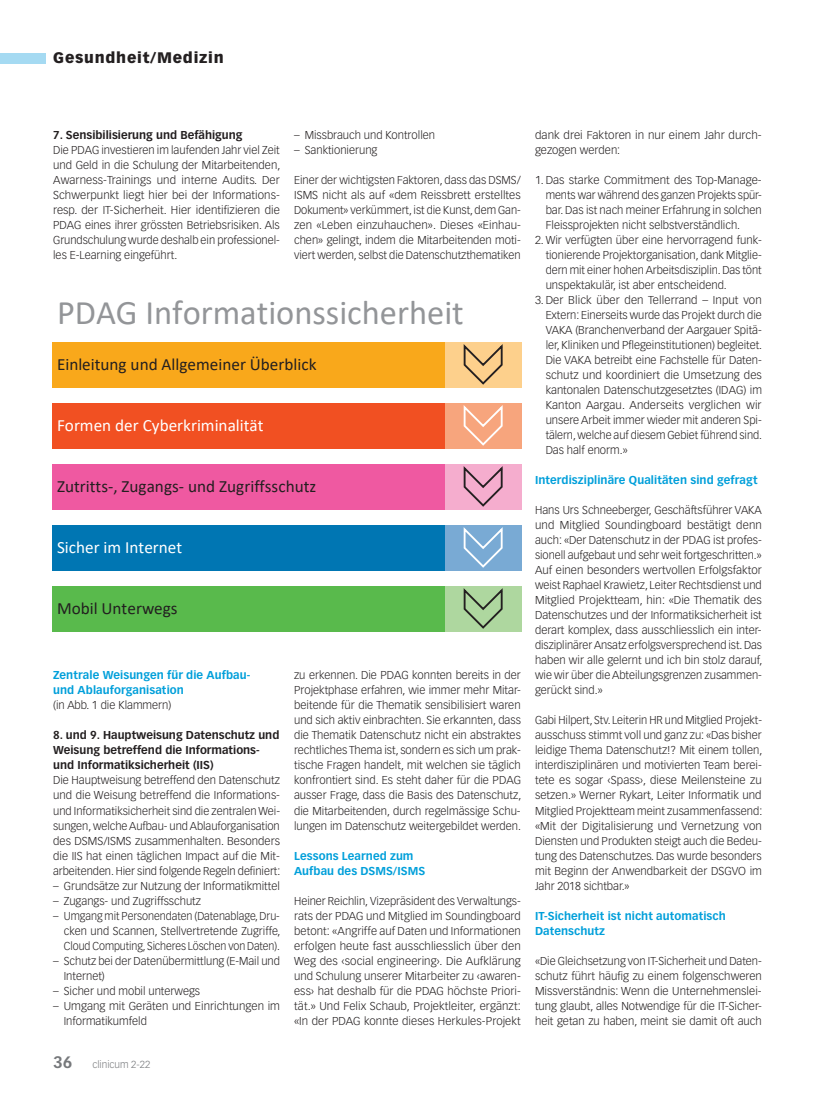
<style>
.page{position:relative;width:815px;height:1099px;background:#fff}
.page>*{position:absolute;margin:0;border:0;box-sizing:border-box;transform-origin:0 0}
.t1{font:34.5px "Calibri";color:#939598}
.t2{font:17.25px "Calibri";color:#231f20}
.t3{font:17.12px "Calibri";color:#231f20}
.t4{font:17.12px "Calibri";color:#fff}
.t5{font:900 15px "Vectora LT Std";letter-spacing:.05em;color:#231f20}
.t6{font:300 11.25px/15px "Vectora LT Std";color:#231f20;text-align:justify}
.t7{font:700 11.25px/15px "Vectora LT Std";letter-spacing:.005em;color:#009fda}
.t8{font:700 11.25px/15px "Vectora LT Std";color:#231f20}
.t9{font:300 10px "Vectora LT Std";color:#76787b}
.s1{font-weight:700;font-size:16.25px}
</style>
<div class="page">
<div style="left:0;top:53px;width:45px;height:10px;background:#a5daf2"></div>
<div style="left:53px;top:342px;width:392px;height:46px;background:#f9a81b"></div>
<div style="left:445px;top:342px;width:76px;height:46px;background:#fdd08c"></div>
<svg style="left:463px;top:344px;width:40px;height:41px"></svg>
<div style="left:53px;top:403px;width:392px;height:46px;background:#f15022"></div>
<div style="left:445px;top:403px;width:76px;height:46px;background:#f7a57d"></div>
<svg style="left:463px;top:405px;width:40px;height:41px"></svg>
<div style="left:53px;top:464px;width:392px;height:46px;background:#ef59a1"></div>
<div style="left:445px;top:464px;width:76px;height:46px;background:#f5adce"></div>
<svg style="left:463px;top:466px;width:40px;height:41px"></svg>
<div style="left:53px;top:525px;width:392px;height:46px;background:#0076b3"></div>
<div style="left:445px;top:525px;width:76px;height:46px;background:#79aad4"></div>
<svg style="left:463px;top:527px;width:40px;height:41px"></svg>
<div style="left:53px;top:586px;width:392px;height:46px;background:#59ba4c"></div>
<div style="left:445px;top:586px;width:76px;height:46px;background:#aed79f"></div>
<svg style="left:463px;top:588px;width:40px;height:41px"></svg>
<h3 class="t5" style="left:53px;top:49px;width:172px">Gesundheit/Medizin</h3>
<p class="t8" style="left:53px;top:128px;width:191px">7. Sensibilisierung und Befähigung</p>
<p class="t6" style="left:53px;top:143px;width:229px">Die PDAG investieren im laufenden Jahr viel Zeit und Geld in die Schulung der Mitarbeitenden, Awarness-Trainings und interne Audits. Der Schwerpunkt liegt hier bei der Informations&shy;resp. der IT-Sicherheit. Hier identifizieren die PDAG eines ihrer grössten Betriebsrisiken. Als Grundschulung wurde deshalb ein professionel&shy;les E-Learning eingeführt.</p>
<p class="t6" style="left:294px;top:128px;width:143px">– Missbrauch und Kontrollen</p>
<p class="t6" style="left:294px;top:143px;width:85px">– Sanktionierung</p>
<p class="t6" style="left:294px;top:173px;width:228px">Einer der wichtigsten Faktoren, dass das DSMS/ ISMS nicht als auf «dem Reissbrett erstelltes Dokument» verkümmert, ist die Kunst, dem Gan&shy;zen «Leben einzuhauchen». Dieses «Einhau&shy;chen» gelingt, indem die Mitarbeitenden moti&shy;viert werden, selbst die Datenschutzthematiken</p>
<h1 class="t1" style="left:57px;top:288px;width:408px">PDAG Informationssicherheit</h1>
<h3 class="t3" style="left:57px;top:352px;width:261px">Einleitung und Allgemeiner Überblick</h3>
<h3 class="t4" style="left:57px;top:413px;width:208px">Formen der Cyberkriminalität</h3>
<h3 class="t3" style="left:57px;top:474px;width:261px">Zutritts-, Zugangs- und Zugriffsschutz</h3>
<h3 class="t4" style="left:57px;top:535px;width:127px">Sicher im Internet</h3>
<h2 class="t2" style="left:57px;top:596px;width:122px">Mobil Unterwegs</h2>
<p class="t7" style="left:53px;top:668px;width:199px">Zentrale Weisungen für die Aufbau&shy;und Ablauforganisation</p>
<p class="t6" style="left:53px;top:698px;width:120px">(in Abb. 1 die Klammern)</p>
<p class="t8" style="left:53px;top:728px;width:228px">8. und 9. Hauptweisung Datenschutz und<br>Weisung betreffend die Informations&shy;und Informatiksicherheit (IIS)</p>
<p class="t6" style="left:53px;top:773px;width:229px">Die Hauptweisung betreffend den Datenschutz und die Weisung betreffend die Informations&shy;und Informatiksicherheit sind die zentralen Wei&shy;sungen, welche Aufbau- und Ablauforganisation des DSMS/ISMS zusammenhalten. Besonders die IIS hat einen täglichen Impact auf die Mit&shy;arbeitenden. Hier sind folgende Regeln definiert:</p>
<p class="t6" style="left:53px;top:878px;width:228px">– Grundsätze zur Nutzung der Informatikmittel</p>
<p class="t6" style="left:53px;top:893px;width:149px">– Zugangs- und Zugriffsschutz</p>
<p class="t6" style="left:64px;top:908px;width:218px;text-indent:-11px">– Umgang mit Personendaten (Datenablage, Dru&shy;cken und Scannen, Stellvertretende Zugriffe, Cloud Computing, Sicheres Löschen von Daten).</p>
<p class="t6" style="left:64px;top:953px;width:218px;text-indent:-11px">– Schutz bei der Datenübermittlung (E-Mail und<br>Internet)</p>
<p class="t6" style="left:53px;top:983px;width:148px">– Sicher und mobil unterwegs</p>
<p class="t6" style="left:64px;top:998px;width:218px;text-indent:-11px">– Umgang mit Geräten und Einrichtungen im<br>Informatikumfeld</p>
<p class="t9" style="left:53px;top:1058px;width:99px"><span class="s1">36</span> clinicum 2-22</p>
<p class="t6" style="left:294px;top:668px;width:229px">zu erkennen. Die PDAG konnten bereits in der Projektphase erfahren, wie immer mehr Mitar&shy;beitende für die Thematik sensibilisiert waren und sich aktiv einbrachten. Sie erkannten, dass die Thematik Datenschutz nicht ein abstraktes rechtliches Thema ist, sondern es sich um prak&shy;tische Fragen handelt, mit welchen sie täglich konfrontiert sind. Es steht daher für die PDAG ausser Frage, dass die Basis des Datenschutz, die Mitarbeitenden, durch regelmässige Schu&shy;lungen im Datenschutz weitergebildet werden.</p>
<p class="t7" style="left:294px;top:848px;width:133px">Lessons Learned zum<br>Aufbau des DSMS/ISMS</p>
<p class="t6" style="left:294px;top:893px;width:228px">Heiner Reichlin, Vizepräsident des Verwaltungs&shy;rats der PDAG und Mitglied im Soundingboard betont: «Angriffe auf Daten und Informationen erfolgen heute fast ausschliesslich über den Weg des ‹social engineering›. Die Aufklärung und Schulung unserer Mitarbeiter zu ‹awaren&shy;ess› hat deshalb für die PDAG höchste Priori&shy;tät.» Und Felix Schaub, Projektleiter, ergänzt: «In der PDAG konnte dieses Herkules-Projekt</p>
<p class="t6" style="left:535px;top:128px;width:228px">dank drei Faktoren in nur einem Jahr durch&shy;gezogen werden:</p>
<p class="t6" style="left:546px;top:173px;width:218px;text-indent:-11px">1. Das starke Commitment des Top-Manage&shy;ments war während des ganzen Projekts spür&shy;bar. Das ist nach meiner Erfahrung in solchen Fleissprojekten nicht selbstverständlich.</p>
<p class="t6" style="left:546px;top:233px;width:218px;text-indent:-11px">2. Wir verfügten über eine hervorragend funk&shy;tionierende Projektorganisation, dank Mitglie&shy;dern mit einer hohen Arbeitsdisziplin. Das tönt unspektakulär, ist aber entscheidend.</p>
<p class="t6" style="left:546px;top:293px;width:218px;text-indent:-11px">3. Der Blick über den Tellerrand – Input von Extern: Einerseits wurde das Projekt durch die VAKA (Branchenverband der Aargauer Spitä&shy;ler, Kliniken und Pflegeinstitutionen) begleitet.<br>Die VAKA betreibt eine Fachstelle für Daten&shy;schutz und koordiniert die Umsetzung des kantonalen Datenschutzgesetztes (IDAG) im Kanton Aargau. Anderseits verglichen wir unsere Arbeit immer wieder mit anderen Spi&shy;tälern, welche auf diesem Gebiet führend sind.<br>Das half enorm.»</p>
<p class="t7" style="left:535px;top:473px;width:224px">Interdisziplinäre Qualitäten sind gefragt</p>
<p class="t6" style="left:535px;top:503px;width:229px">Hans Urs Schneeberger, Geschäftsführer VAKA und Mitglied Soundingboard bestätigt denn auch: «Der Datenschutz in der PDAG ist profes&shy;sionell aufgebaut und sehr weit fortgeschritten.» Auf einen besonders wertvollen Erfolgsfaktor weist Raphael Krawietz, Leiter Rechtsdienst und Mitglied Projektteam, hin: «Die Thematik des Datenschutzes und der Informatiksicherheit ist derart komplex, dass ausschliesslich ein inter&shy;disziplinärer Ansatz erfolgsversprechend ist. Das haben wir alle gelernt und ich bin stolz darauf, wie wir über die Abteilungsgrenzen zusammen&shy;gerückt sind.»</p>
<p class="t6" style="left:535px;top:713px;width:229px">Gabi Hilpert, Stv. Leiterin HR und Mitglied Projekt&shy;ausschuss stimmt voll und ganz zu: «Das bisher leidige Thema Datenschutz!? Mit einem tollen, interdisziplinären und motivierten Team berei&shy;tete es sogar ‹Spass›, diese Meilensteine zu setzen.» Werner Rykart, Leiter Informatik und Mitglied Projektteam meint zusammenfassend: «Mit der Digitalisierung und Vernetzung von Diensten und Produkten steigt auch die Bedeu&shy;tung des Datenschutzes. Das wurde besonders mit Beginn der Anwendbarkeit der DSGVO im Jahr 2018 sichtbar.»</p>
<p class="t7" style="left:535px;top:908px;width:192px">IT-Sicherheit ist nicht automatisch<br>Datenschutz</p>
<p class="t6" style="left:535px;top:953px;width:228px">«Die Gleichsetzung von IT-Sicherheit und Daten&shy;schutz führt häufig zu einem folgenschweren Missverständnis: Wenn die Unternehmenslei&shy;tung glaubt, alles Notwendige für die IT-Sicher&shy;heit getan zu haben, meint sie damit oft auch</p>
</div>
